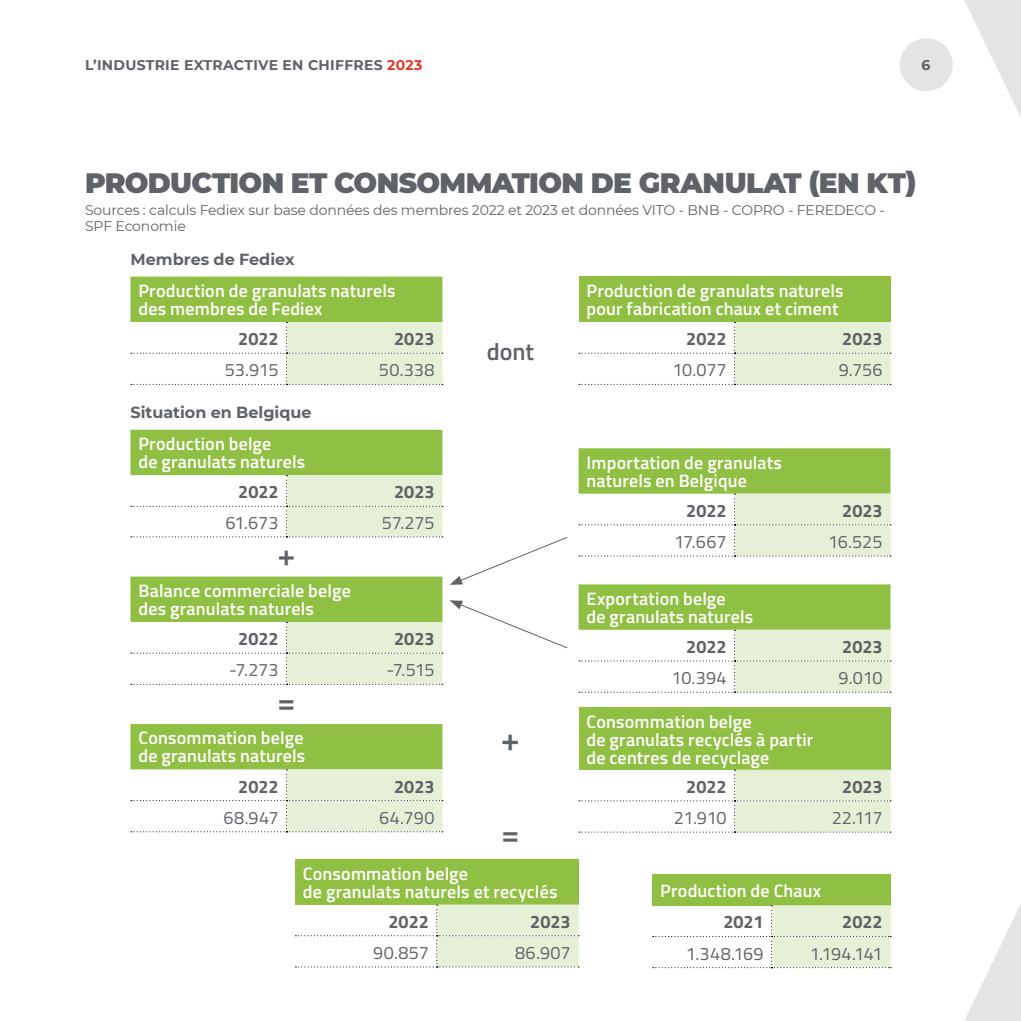
<style>
.page{position:relative;width:1021px;height:1021px;background:#fff}
.page>*{position:absolute;margin:0;border:0;box-sizing:border-box;transform-origin:0 0}
.t1{font:600 34px "Titillium Web";color:#5f6368}
.t2{font:600 32px "Titillium Web";color:#5f6368}
.t3{font:900 28px "Montserrat";letter-spacing:-.025em;color:#5f6368}
.t4{font:600 24px "Titillium Web";color:#5f6368}
.t5{font:600 18px/18px "Titillium Web";letter-spacing:.01em;color:#fff}
.t6{font:18px "Titillium Web";letter-spacing:-.005em;color:#5f6368}
.t7{font:700 18px "Titillium Web";color:#5f6368}
.t8{font:700 16px "Montserrat";color:#5f6368}
.t9{font:14px/16px "Montserrat";letter-spacing:-.01em;color:#5f6368}
.t10{font:700 14px "Montserrat";letter-spacing:.02em;color:#5f6368}
.s1{color:#e73629}
</style>
<div class="page">
<svg style="left:948px;top:0;width:72px;height:1020px"></svg>
<div style="left:899px;top:38px;width:53px;height:53px;background:#e4e4e6;border-radius:50%"></div>
<svg style="left:130px;top:276px;width:312px;height:493px;fill:#8fc043"></svg>
<svg style="left:286px;top:385px;width:156px;height:384px;fill:#8fc043"></svg>
<svg style="left:131px;top:322px;width:312px;height:63px"></svg>
<svg style="left:131px;top:475px;width:312px;height:62px"></svg>
<svg style="left:131px;top:622px;width:312px;height:62px"></svg>
<svg style="left:131px;top:769px;width:312px;height:63px"></svg>
<div style="left:578px;top:276px;width:312px;height:46px;background:#8fc043"></div>
<svg style="left:579px;top:322px;width:312px;height:63px"></svg>
<div style="left:578px;top:448px;width:312px;height:181px;background:#8fc043"></div>
<svg style="left:579px;top:493px;width:312px;height:199px"></svg>
<div style="left:578px;top:707px;width:312px;height:62px;background:#8fc043"></div>
<svg style="left:579px;top:769px;width:312px;height:63px"></svg>
<svg style="left:449px;top:537px;width:119px;height:48px"></svg>
<svg style="left:449px;top:600px;width:119px;height:49px"></svg>
<div style="left:295px;top:859px;width:283px;height:45px;background:#8fc043"></div>
<svg style="left:295px;top:904px;width:284px;height:63px"></svg>
<div style="left:652px;top:874px;width:238px;height:31px;background:#8fc043"></div>
<svg style="left:652px;top:905px;width:239px;height:63px"></svg>
<p class="t10" style="left:85px;top:55px;width:339px">L’INDUSTRIE EXTRACTIVE EN CHIFFRES <span class="s1">2023</span></p>
<p class="t10" style="left:921px;top:55px;width:10px">6</p>
<h3 class="t3" style="left:85px;top:162px;width:833px">PRODUCTION ET CONSOMMATION DE GRANULAT (EN KT)</h3>
<p class="t9" style="left:85px;top:202px;width:801px">Sources : calculs Fediex sur base données des membres 2022 et 2023 et données VITO - BNB - COPRO - FEREDECO -<br>SPF Economie</p>
<p class="t8" style="left:130px;top:248px;width:165px">Membres de Fediex</p>
<p class="t5" style="left:138px;top:281px;width:258px">Production de granulats naturels des membres de Fediex</p>
<p class="t7" style="left:238px;top:325px;width:42px">2022</p>
<p class="t7" style="left:394px;top:325px;width:42px">2023</p>
<p class="t6" style="left:225px;top:357px;width:55px">53.915</p>
<p class="t6" style="left:379px;top:357px;width:57px">50.338</p>
<p class="t8" style="left:130px;top:400px;width:183px">Situation en Belgique</p>
<p class="t5" style="left:138px;top:434px;width:168px">Production belge<br>de granulats naturels</p>
<p class="t7" style="left:238px;top:478px;width:42px">2022</p>
<p class="t7" style="left:394px;top:478px;width:42px">2023</p>
<p class="t6" style="left:225px;top:509px;width:55px">61.673</p>
<p class="t6" style="left:382px;top:509px;width:54px">57.275</p>
<h2 class="t2" style="left:277px;top:530px;width:19px">+</h2>
<p class="t5" style="left:138px;top:580px;width:214px">Balance commerciale belge des granulats naturels</p>
<p class="t7" style="left:238px;top:625px;width:42px">2022</p>
<p class="t7" style="left:394px;top:625px;width:42px">2023</p>
<p class="t6" style="left:229px;top:657px;width:51px">-7.273</p>
<p class="t6" style="left:386px;top:657px;width:49px">-7.515</p>
<h2 class="t2" style="left:277px;top:678px;width:19px">=</h2>
<p class="t5" style="left:138px;top:728px;width:168px">Consommation belge de granulats naturels</p>
<p class="t7" style="left:238px;top:772px;width:42px">2022</p>
<p class="t7" style="left:394px;top:772px;width:42px">2023</p>
<p class="t6" style="left:223px;top:804px;width:56px">68.947</p>
<p class="t6" style="left:379px;top:804px;width:57px">64.790</p>
<h3 class="t4" style="left:487px;top:334px;width:49px">dont</h3>
<h1 class="t1" style="left:501px;top:714px;width:21px">+</h1>
<h2 class="t2" style="left:501px;top:810px;width:19px">=</h2>
<p class="t5" style="left:303px;top:863px;width:256px">Consommation belge<br>de granulats naturels et recyclés</p>
<p class="t7" style="left:388px;top:907px;width:42px">2022</p>
<p class="t7" style="left:530px;top:907px;width:42px">2023</p>
<p class="t6" style="left:373px;top:939px;width:57px">90.857</p>
<p class="t6" style="left:515px;top:939px;width:57px">86.907</p>
<p class="t5" style="left:586px;top:281px;width:258px">Production de granulats naturels pour fabrication chaux et ciment</p>
<p class="t7" style="left:686px;top:325px;width:42px">2022</p>
<p class="t7" style="left:842px;top:325px;width:42px">2023</p>
<p class="t6" style="left:672px;top:357px;width:56px">10.077</p>
<p class="t6" style="left:838px;top:357px;width:45px">9.756</p>
<p class="t5" style="left:586px;top:452px;width:197px">Importation de granulats naturels en Belgique</p>
<p class="t7" style="left:686px;top:497px;width:42px">2022</p>
<p class="t7" style="left:842px;top:497px;width:42px">2023</p>
<p class="t6" style="left:674px;top:528px;width:54px">17.667</p>
<p class="t6" style="left:828px;top:528px;width:56px">16.525</p>
<p class="t5" style="left:586px;top:588px;width:168px">Exportation belge<br>de granulats naturels</p>
<p class="t7" style="left:686px;top:633px;width:42px">2022</p>
<p class="t7" style="left:842px;top:633px;width:42px">2023</p>
<p class="t6" style="left:671px;top:664px;width:56px">10.394</p>
<p class="t6" style="left:838px;top:664px;width:45px">9.010</p>
<p class="t5" style="left:586px;top:711px;width:228px">Consommation belge<br>de granulats recyclés à partir de centres de recyclage</p>
<p class="t7" style="left:686px;top:772px;width:42px">2022</p>
<p class="t7" style="left:842px;top:772px;width:42px">2023</p>
<p class="t6" style="left:673px;top:804px;width:54px">21.910</p>
<p class="t6" style="left:831px;top:804px;width:52px">22.117</p>
<p class="t5" style="left:660px;top:881px;width:162px">Production de Chaux</p>
<p class="t7" style="left:723px;top:908px;width:42px">2021</p>
<p class="t7" style="left:842px;top:908px;width:42px">2022</p>
<p class="t6" style="left:686px;top:940px;width:79px">1.348.169</p>
<p class="t6" style="left:809px;top:940px;width:74px">1.194.141</p>
</div>
